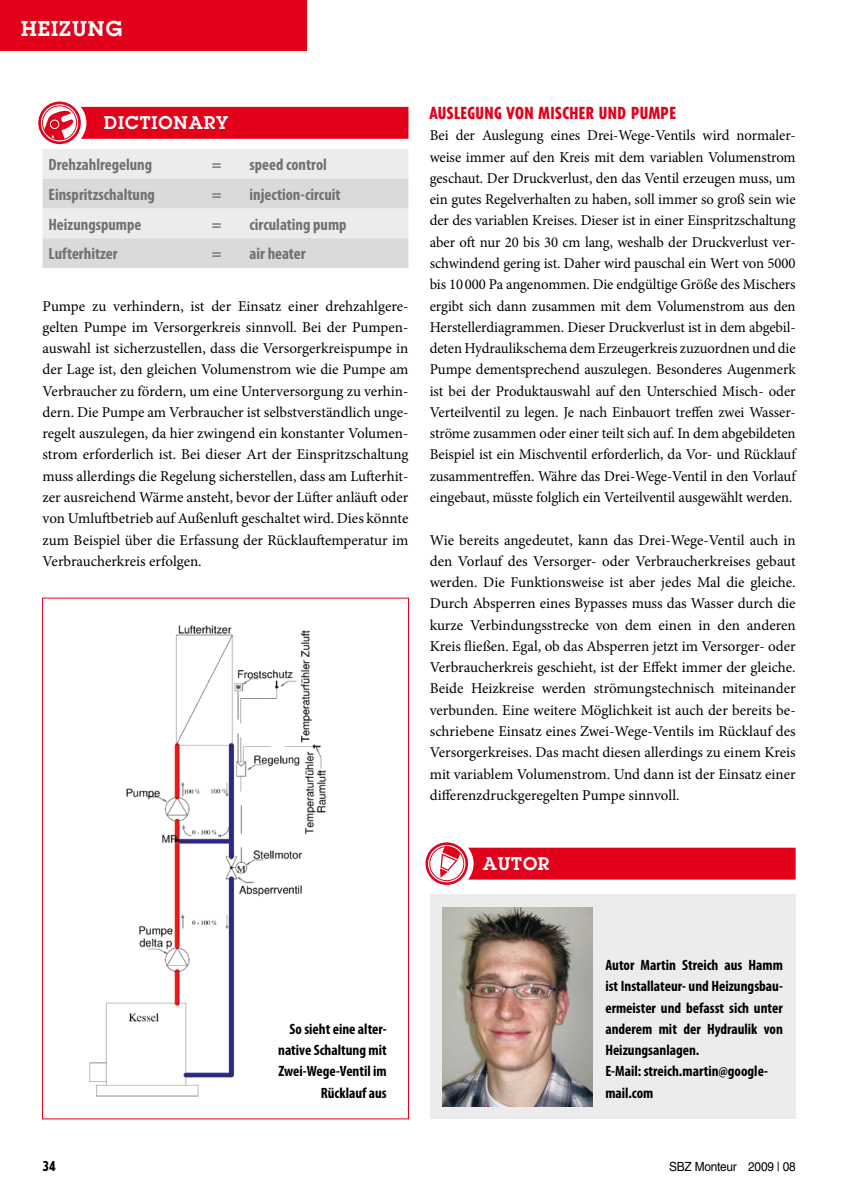
<style>
.page{position:relative;width:851px;height:1204px;background:#fff}
.page>*{position:absolute;margin:0;border:0;box-sizing:border-box;transform-origin:0 0}
.t1{font:600 21px "Lubalin Graph Std";letter-spacing:.05em;color:#fff}
.t2{font:600 18px "Lubalin Graph Std";letter-spacing:.05em;color:#fff}
.t3{font:700 condensed 16.5px "Myriad Pro";color:#707173}
.t4{font:800 condensed 16.5px "Tempo Std";letter-spacing:.03em;color:#e2001a}
.t5{font:15px/21.3px "Minion Pro";letter-spacing:-.005em;color:#000;text-align:justify}
.t6{font:700 condensed 15px/21.3px "Myriad Pro";color:#000}
.t7{font:800 condensed 13.5px "Tempo Std";color:#000}
.t8{font:12.6px "Helvetica LT Std";letter-spacing:-.02em;color:#000;scale:.94 1}
</style>
<div class="page">
<svg style="left:426px;top:843px;width:40px;height:40px"></svg>
<div style="left:425px;top:842px;width:43px;height:42px;border:3px solid #e2001a;border-radius:50%"></div>
<div style="left:429px;top:846px;width:35px;height:35px;border:1px solid #e2001a;border-radius:50%"></div>
<div style="left:40px;top:103px;width:40px;height:40px;background:#e20821;border-radius:50%"></div>
<div style="left:38px;top:102px;width:43px;height:42px;border:3px solid #e2001a;border-radius:50%"></div>
<svg style="left:40px;top:104px;width:39px;height:38px"></svg>
<div style="left:40px;top:104px;width:39px;height:38px;border:1px solid #e2001a;border-radius:50%"></div>
<svg style="left:43px;top:110px;width:31px;height:30px"></svg>
<div style="left:42px;top:105px;width:35px;height:35px;border:1px solid #e2001a;border-radius:50%"></div>
<div style="left:81px;top:107px;width:327px;height:32px;background:#e2001a"></div>
<div style="left:429px;top:894px;width:366px;height:224px;background:#ececed"></div>
<img style="left:89px;top:625px;width:237px;height:472px">
<div style="left:0;top:0;width:306px;height:51px;background:#e2001a"></div>
<svg style="left:440px;top:846px;width:355px;height:33px;background:#e51a31"></svg>
<svg style="left:43px;top:149px;width:365px;height:119px;background:#e2e3e4"></svg>
<img style="left:442px;top:907px;width:150px;height:199px">
<h1 class="t1" style="left:21px;top:15px;width:102px">HEIZUNG</h1>
<p class="t2" style="left:104px;top:111px;width:126px">DICTIONARY</p>
<p class="t3" style="left:49px;top:154px;width:105px">Drehzahlregelung</p>
<p class="t3" style="left:212px;top:154px;width:11px">=</p>
<p class="t3" style="left:249px;top:154px;width:79px">speed control</p>
<p class="t3" style="left:49px;top:184px;width:108px">Einspritzschaltung</p>
<p class="t3" style="left:212px;top:184px;width:11px">=</p>
<p class="t3" style="left:249px;top:184px;width:93px">injection-circuit</p>
<p class="t3" style="left:49px;top:214px;width:94px">Heizungspumpe</p>
<p class="t3" style="left:212px;top:214px;width:11px">=</p>
<p class="t3" style="left:249px;top:214px;width:99px">circulating pump</p>
<p class="t3" style="left:49px;top:243px;width:71px">Lufterhitzer</p>
<p class="t3" style="left:212px;top:243px;width:11px">=</p>
<p class="t3" style="left:249px;top:243px;width:58px">air heater</p>
<p class="t5" style="left:43px;top:295px;width:367px">Pumpe zu verhindern, ist der Einsatz einer drehzahlgere&shy;gelten Pumpe im Versorgerkreis sinnvoll. Bei der Pumpen&shy;auswahl ist sicherzustellen, dass die Versorgerkreispumpe in der Lage ist, den gleichen Volumenstrom wie die Pumpe am Verbraucher zu fördern, um eine Unterversorgung zu verhin&shy;dern. Die Pumpe am Verbraucher ist selbstverständlich unge&shy;regelt auszulegen, da hier zwingend ein konstanter Volumen&shy;strom erforderlich ist. Bei dieser Art der Einspritzschaltung muss allerdings die Regelung sicherstellen, dass am Lufterhit&shy;zer ausreichend Wärme ansteht, bevor der Lüfter anläuft oder von Umluftbetrieb auf Außenluft geschaltet wird. Dies könnte zum Beispiel über die Erfassung der Rücklauftemperatur im Verbraucherkreis erfolgen.</p>
<p class="t4" style="left:429px;top:103px;width:247px">AUSLEGUNG VON MISCHER UND PUMPE</p>
<p class="t5" style="left:429px;top:125px;width:367px">Bei der Auslegung eines Drei-Wege-Ventils wird normaler&shy;weise immer auf den Kreis mit dem variablen Volumenstrom geschaut. Der Druckverlust, den das Ventil erzeugen muss, um ein gutes Regelverhalten zu haben, soll immer so groß sein wie der des variablen Kreises. Dieser ist in einer Einspritzschaltung aber oft nur 20 bis 30 cm lang, weshalb der Druckverlust ver&shy;schwindend gering ist. Daher wird pauschal ein Wert von 5000 bis 10000 Pa angenommen. Die endgültige Größe des Mischers ergibt sich dann zusammen mit dem Volumenstrom aus den Herstellerdiagrammen. Dieser Druckverlust ist in dem abgebil&shy;deten Hydraulikschema dem Erzeugerkreis zuzuordnen und die Pumpe dementsprechend auszulegen. Besonderes Augenmerk ist bei der Produktauswahl auf den Unterschied Misch- oder Verteilventil zu legen. Je nach Einbauort treffen zwei Wasser&shy;ströme zusammen oder einer teilt sich auf. In dem abgebildeten Beispiel ist ein Mischventil erforderlich, da Vor- und Rücklauf zusammentreffen. Währe das Drei-Wege-Ventil in den Vorlauf eingebaut, müsste folglich ein Verteilventil ausgewählt werden.</p>
<p class="t5" style="left:429px;top:529px;width:367px">Wie bereits angedeutet, kann das Drei-Wege-Ventil auch in den Vorlauf des Versorger- oder Verbraucherkreises gebaut werden. Die Funktionsweise ist aber jedes Mal die gleiche.<br>Durch Absperren eines Bypasses muss das Wasser durch die kurze Verbindungsstrecke von dem einen in den anderen Kreis fließen. Egal, ob das Absperren jetzt im Versorger- oder Verbraucherkreis geschieht, ist der Effekt immer der gleiche.<br>Beide Heizkreise werden strömungstechnisch miteinander verbunden. Eine weitere Möglichkeit ist auch der bereits be&shy;schriebene Einsatz eines Zwei-Wege-Ventils im Rücklauf des Versorgerkreises. Das macht diesen allerdings zu einem Kreis mit variablem Volumenstrom. Und dann ist der Einsatz einer differenzdruckgeregelten Pumpe sinnvoll.</p>
<p class="t2" style="left:482px;top:851px;width:68px">AUTOR</p>
<p class="t6" style="left:278px;top:1017px;width:110px;text-align:right">So sieht eine alter&shy;native Schaltung mit<br>Zwei-Wege-Ventil im<br>Rücklauf aus</p>
<p class="t6" style="left:605px;top:953px;width:179px">Autor Martin Streich aus Hamm ist Installateur- und Heizungsbau&shy;ermeister und befasst sich unter anderem mit der Hydraulik von<br>Heizungsanlagen.<br>E-Mail: streich.martin@google&shy;mail.com</p>
<p class="t7" style="left:43px;top:1157px;width:14px">34</p>
<p class="t8" style="left:669px;top:1158px;width:136px">SBZ Monteur 2009 | 08</p>
</div>
